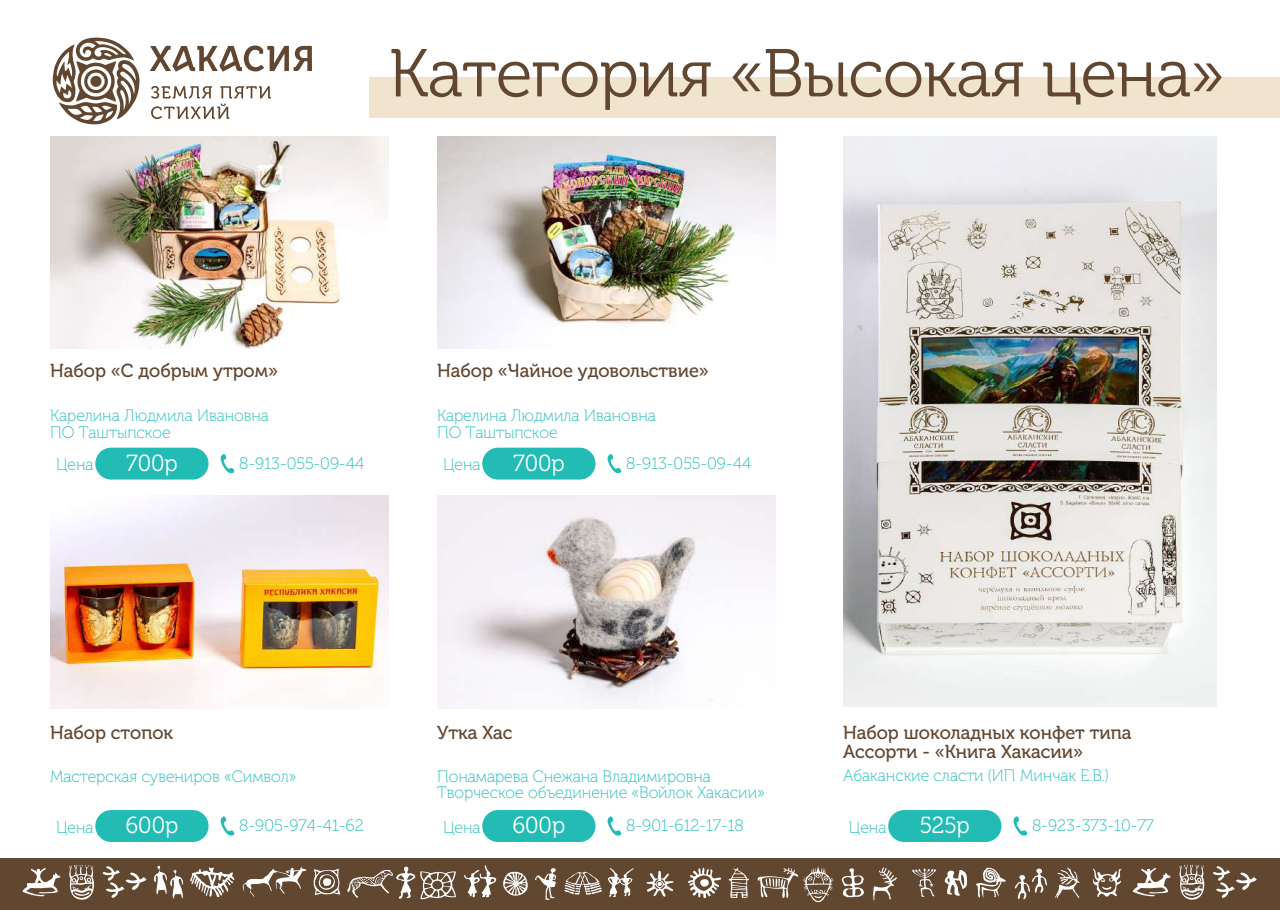
<style>
.page{position:relative;width:1280px;height:910px;background:#fff}
.page>*{position:absolute;margin:0;border:0;box-sizing:border-box;transform-origin:0 0}
.t1{font:67.5px "Museo Cyrillic 300";letter-spacing:-.01em;color:#614630}
.t2{font:23.25px "Museo Cyrillic 300";color:#fff}
.t3{font:18.75px/18.9px "Museo Cyrillic 500";color:#614630}
.t4{font:16.5px/16.5px "Museo Cyrillic 100";color:#22bcb5}
</style>
<div class="page">
<svg style="left:53px;top:38px;width:87px;height:86px"></svg>
<svg style="left:151px;top:86px;width:120px;height:33px"></svg>
<svg style="left:150px;top:45px;width:162px;height:27px"></svg>
<div style="left:0;top:859px;width:1280px;height:51px;background:#614630"></div>
<div style="left:369px;top:77px;width:910px;height:41px;background:#f0e4cf"></div>
<img style="left:843px;top:136px;width:373px;height:570px">
<svg style="left:313px;top:869px;width:28px;height:26px"></svg>
<svg style="left:347px;top:867px;width:109px;height:32px"></svg>
<svg style="left:242px;top:866px;width:64px;height:31px"></svg>
<svg style="left:69px;top:864px;width:25px;height:36px"></svg>
<svg style="left:23px;top:868px;width:37px;height:28px"></svg>
<svg style="left:154px;top:865px;width:80px;height:34px"></svg>
<svg style="left:102px;top:866px;width:45px;height:32px"></svg>
<svg style="left:841px;top:868px;width:23px;height:29px"></svg>
<svg style="left:688px;top:867px;width:34px;height:32px"></svg>
<svg style="left:873px;top:867px;width:24px;height:33px"></svg>
<svg style="left:728px;top:868px;width:21px;height:30px"></svg>
<svg style="left:757px;top:866px;width:77px;height:36px"></svg>
<svg style="left:1055px;top:868px;width:24px;height:30px"></svg>
<svg style="left:975px;top:868px;width:31px;height:30px"></svg>
<svg style="left:1092px;top:868px;width:30px;height:29px"></svg>
<svg style="left:912px;top:869px;width:24px;height:28px"></svg>
<svg style="left:944px;top:870px;width:23px;height:26px"></svg>
<svg style="left:1014px;top:868px;width:33px;height:32px"></svg>
<svg style="left:503px;top:872px;width:25px;height:24px"></svg>
<svg style="left:535px;top:868px;width:21px;height:32px"></svg>
<svg style="left:464px;top:865px;width:32px;height:32px"></svg>
<svg style="left:608px;top:868px;width:26px;height:29px"></svg>
<svg style="left:564px;top:872px;width:38px;height:23px"></svg>
<svg style="left:646px;top:870px;width:28px;height:27px"></svg>
<svg style="left:1179px;top:864px;width:26px;height:36px"></svg>
<svg style="left:1133px;top:868px;width:38px;height:28px"></svg>
<svg style="left:1213px;top:866px;width:44px;height:32px"></svg>
<div style="left:95px;top:448px;width:114px;height:32px;background:#22bcb5;border-radius:16px"></div>
<svg style="left:220px;top:454px;width:15px;height:19px"></svg>
<div style="left:482px;top:448px;width:113px;height:32px;background:#22bcb5;border-radius:16px"></div>
<svg style="left:607px;top:454px;width:15px;height:19px"></svg>
<div style="left:95px;top:810px;width:114px;height:32px;background:#22bcb5;border-radius:16px"></div>
<svg style="left:220px;top:816px;width:15px;height:20px"></svg>
<div style="left:482px;top:810px;width:113px;height:32px;background:#22bcb5;border-radius:16px"></div>
<svg style="left:607px;top:816px;width:15px;height:20px"></svg>
<div style="left:888px;top:810px;width:113px;height:32px;background:#22bcb5;border-radius:16px"></div>
<svg style="left:1013px;top:816px;width:15px;height:20px"></svg>
<img style="left:50px;top:136px;width:339px;height:213px">
<img style="left:437px;top:136px;width:339px;height:213px">
<img style="left:50px;top:496px;width:339px;height:212px">
<img style="left:437px;top:496px;width:339px;height:212px">
<p class="t3" style="left:50px;top:361px;width:229px">Набор «С добрым утром»</p>
<p class="t4" style="left:50px;top:408px;width:220px">Карелина Людмила Ивановна<br>ПО Таштыпское</p>
<h1 class="t1" style="left:389px;top:37px;width:837px">Категория «Высокая цена»</h1>
<p class="t3" style="left:437px;top:361px;width:273px">Набор «Чайное удовольствие»</p>
<p class="t4" style="left:437px;top:408px;width:220px">Карелина Людмила Ивановна<br>ПО Таштыпское</p>
<p class="t4" style="left:56px;top:457px;width:39px">Цена</p>
<h2 class="t2" style="left:126px;top:450px;width:53px">700р</h2>
<p class="t4" style="left:239px;top:455px;width:127px">8-913-055-09-44</p>
<p class="t4" style="left:443px;top:457px;width:39px">Цена</p>
<h2 class="t2" style="left:513px;top:450px;width:53px">700р</h2>
<p class="t4" style="left:626px;top:455px;width:127px">8-913-055-09-44</p>
<p class="t3" style="left:50px;top:724px;width:125px">Набор стопок</p>
<p class="t4" style="left:50px;top:768px;width:248px">Мастерская сувениров «Символ»</p>
<p class="t3" style="left:437px;top:724px;width:77px">Утка Хас</p>
<p class="t4" style="left:437px;top:768px;width:329px">Понамарева Снежана Владимировна<br>Творческое объединение «Войлок Хакасии»</p>
<p class="t3" style="left:843px;top:724px;width:290px">Набор шоколадных конфет типа<br>Ассорти - «Книга Хакасии»</p>
<p class="t4" style="left:843px;top:767px;width:267px">Абаканские сласти (ИП Минчак Е.В.)</p>
<p class="t4" style="left:56px;top:819px;width:39px">Цена</p>
<h2 class="t2" style="left:126px;top:813px;width:54px">600р</h2>
<p class="t4" style="left:239px;top:817px;width:126px">8-905-974-41-62</p>
<p class="t4" style="left:443px;top:819px;width:39px">Цена</p>
<h2 class="t2" style="left:512px;top:813px;width:54px">600р</h2>
<p class="t4" style="left:626px;top:817px;width:119px">8-901-612-17-18</p>
<p class="t4" style="left:849px;top:819px;width:39px">Цена</p>
<h2 class="t2" style="left:920px;top:813px;width:51px">525р</h2>
<p class="t4" style="left:1032px;top:817px;width:123px">8-923-373-10-77</p>
</div>
